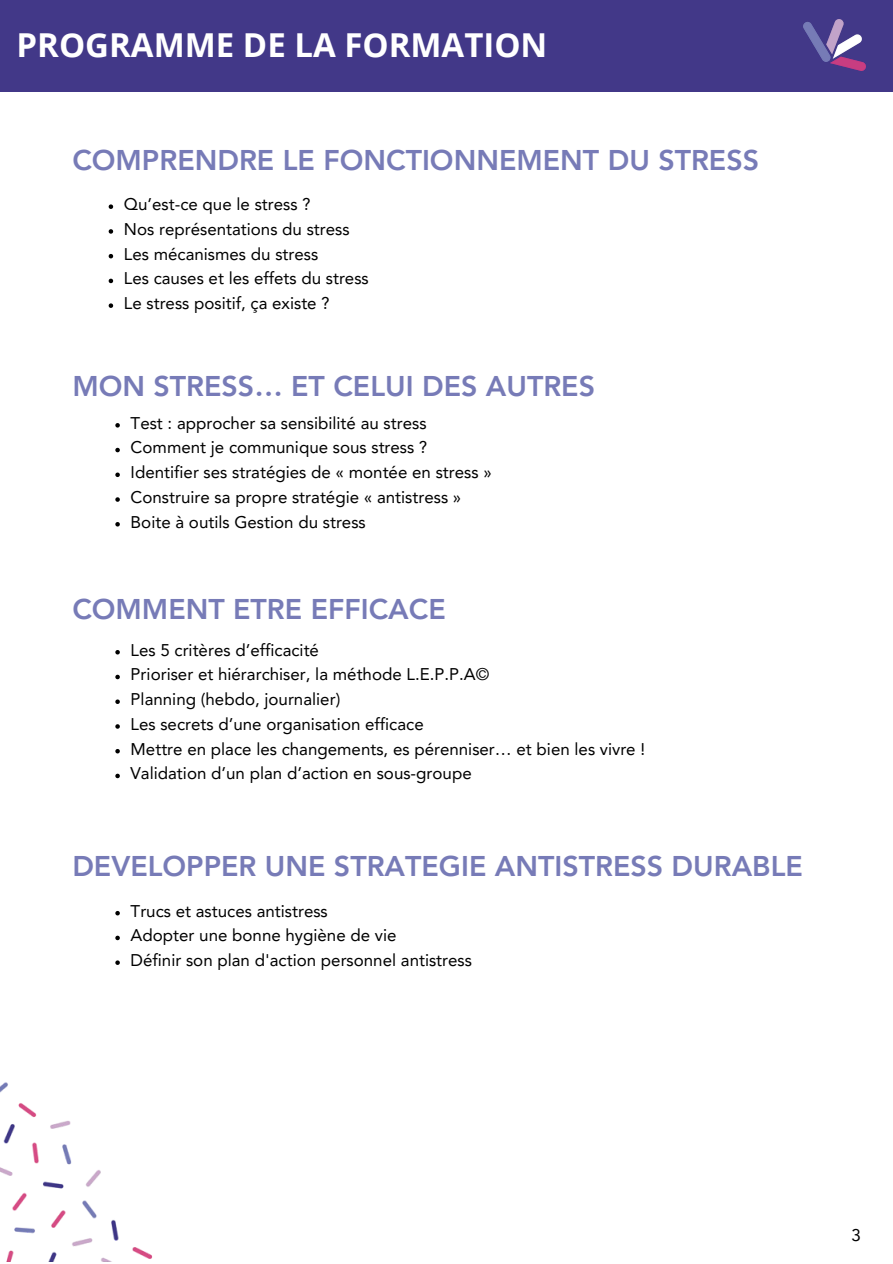
<style>
.page{position:relative;width:893px;height:1264px;background:#fff}
.page>*{position:absolute;margin:0;border:0;box-sizing:border-box;transform-origin:0 0}
.t1{font:700 33px "Open Sans";color:#fff}
.t2{font:800 28.5px "Avenir LT Pro";color:#777bb7}
.t3{font:16.95px "Avenir LT Pro";color:#000}
</style>
<div class="page">
<div style="left:0;top:0;width:892px;height:92px;background:#423888"></div>
<img style="left:803px;top:19px;width:62px;height:52px">
<img style="left:0;top:1082px;width:153px;height:179px">
<svg style="left:109px;top:204px;width:4px;height:5px"></svg>
<svg style="left:109px;top:229px;width:4px;height:5px"></svg>
<svg style="left:109px;top:254px;width:4px;height:4px"></svg>
<svg style="left:109px;top:279px;width:4px;height:4px"></svg>
<svg style="left:109px;top:303px;width:4px;height:5px"></svg>
<svg style="left:115px;top:423px;width:5px;height:4px"></svg>
<svg style="left:115px;top:448px;width:5px;height:4px"></svg>
<svg style="left:115px;top:472px;width:5px;height:5px"></svg>
<svg style="left:115px;top:497px;width:5px;height:5px"></svg>
<svg style="left:115px;top:522px;width:5px;height:4px"></svg>
<svg style="left:115px;top:650px;width:5px;height:4px"></svg>
<svg style="left:115px;top:674px;width:5px;height:5px"></svg>
<svg style="left:115px;top:699px;width:5px;height:5px"></svg>
<svg style="left:115px;top:724px;width:5px;height:4px"></svg>
<svg style="left:115px;top:749px;width:5px;height:4px"></svg>
<svg style="left:115px;top:773px;width:5px;height:5px"></svg>
<svg style="left:115px;top:911px;width:5px;height:4px"></svg>
<svg style="left:115px;top:935px;width:5px;height:5px"></svg>
<svg style="left:115px;top:960px;width:5px;height:4px"></svg>
<p class="t1" style="left:17px;top:21px;width:532px">PROGRAMME DE LA FORMATION</p>
<p class="t2" style="left:72px;top:148px;width:688px">COMPRENDRE LE FONCTIONNEMENT DU STRESS</p>
<p class="t3" style="left:124px;top:197px;width:188px">Qu’est-ce que le stress ?</p>
<p class="t3" style="left:124px;top:222px;width:227px">Nos représentations du stress</p>
<p class="t3" style="left:124px;top:247px;width:196px">Les mécanismes du stress</p>
<p class="t3" style="left:124px;top:271px;width:246px">Les causes et les effets du stress</p>
<p class="t3" style="left:124px;top:296px;width:207px">Le stress positif, ça existe ?</p>
<p class="t2" style="left:72px;top:375px;width:524px">MON STRESS… ET CELUI DES AUTRES</p>
<p class="t3" style="left:131px;top:416px;width:297px">Test : approcher sa sensibilité au stress</p>
<p class="t3" style="left:131px;top:440px;width:298px">Comment je communique sous stress ?</p>
<p class="t3" style="left:131px;top:465px;width:362px">Identifier ses stratégies de « montée en stress »</p>
<p class="t3" style="left:131px;top:490px;width:332px">Construire sa propre stratégie « antistress »</p>
<p class="t3" style="left:131px;top:515px;width:237px">Boite à outils Gestion du stress</p>
<p class="t2" style="left:72px;top:597px;width:375px">COMMENT ETRE EFFICACE</p>
<p class="t3" style="left:131px;top:642px;width:190px">Les 5 critères d’efficacité</p>
<p class="t3" style="left:131px;top:667px;width:360px">Prioriser et hiérarchiser, la méthode L.E.P.P.A©</p>
<p class="t3" style="left:131px;top:692px;width:211px">Planning (hebdo, journalier)</p>
<p class="t3" style="left:131px;top:717px;width:295px">Les secrets d’une organisation efficace</p>
<p class="t3" style="left:131px;top:741px;width:516px">Mettre en place les changements, es pérenniser… et bien les vivre !</p>
<p class="t3" style="left:131px;top:766px;width:342px">Validation d’un plan d’action en sous-groupe</p>
<p class="t2" style="left:72px;top:854px;width:732px">DEVELOPPER UNE STRATEGIE ANTISTRESS DURABLE</p>
<p class="t3" style="left:131px;top:903px;width:199px">Trucs et astuces antistress</p>
<p class="t3" style="left:131px;top:928px;width:267px">Adopter une bonne hygiène de vie</p>
<p class="t3" style="left:131px;top:953px;width:343px">Définir son plan d'action personnel antistress</p>
<p class="t3" style="left:851px;top:1228px;width:11px">3</p>
</div>
